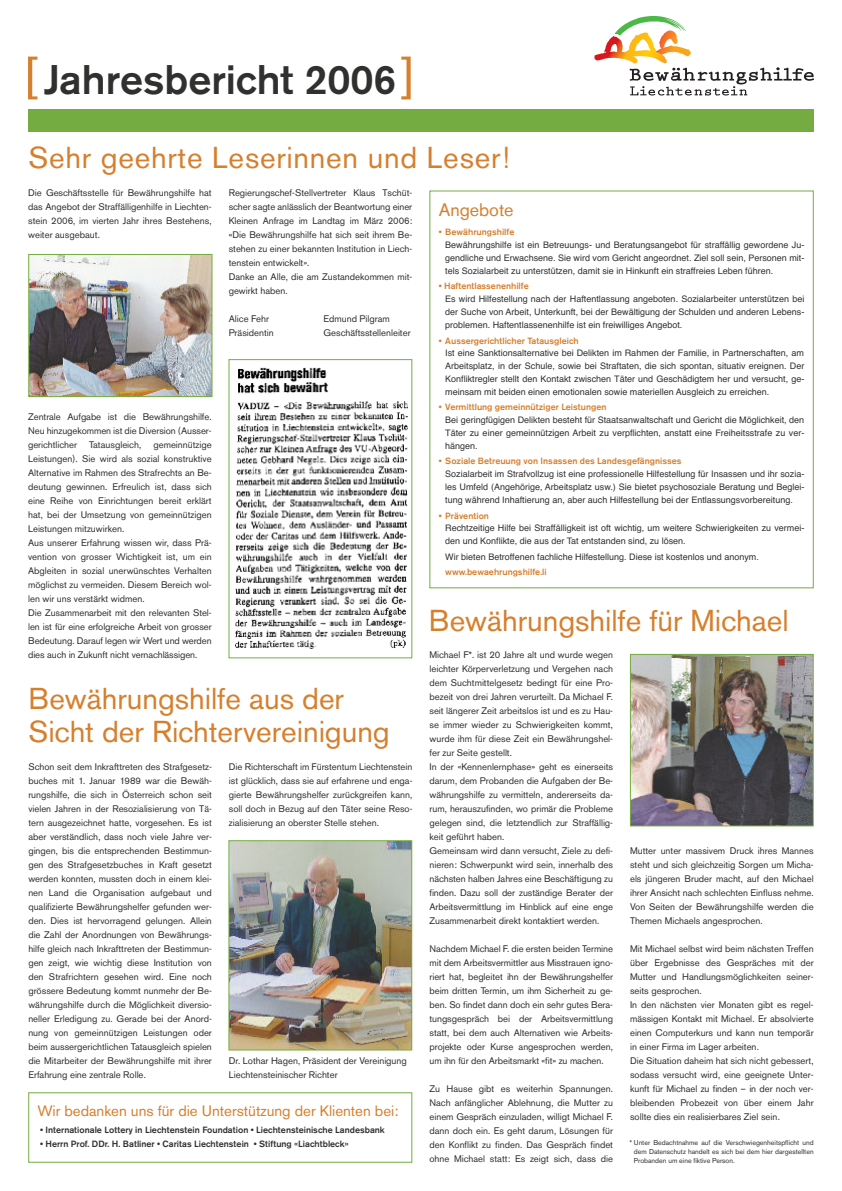
<style>
.page{position:relative;width:842px;height:1191px;background:#fff}
.page>*{position:absolute;margin:0;border:0;box-sizing:border-box;transform-origin:0 0}
.t1{font:500 41px "Akzidenz Grotesk BQ";color:#30302f}
.t2{font:30px/33px "Akzidenz Grotesk BQ";color:#d67f2d}
.t3{font:30px "Akzidenz Grotesk BQ";letter-spacing:.025em;color:#d67f2d}
.t4{font:18px "Akzidenz Grotesk BQ";color:#d67f2d}
.t5{font:15px "Akzidenz Grotesk BQ";color:#d67f2d}
.t6{font:9.5px/14px "Akzidenz Grotesk BQ";color:#30302f;text-align:justify}
.t7{font:9px/12.8px "Helvetica";color:#30302f;text-align:justify}
.t8{font:500 9px "Akzidenz Grotesk BQ";color:#d67f2d}
.t9{font:500 9px "Akzidenz Grotesk BQ";color:#30302f}
.t10{font:7px/9px "Akzidenz Grotesk BQ";color:#30302f;text-align:justify}
.s1{font-weight:400;font-size:50px;color:#d67f2d}
</style>
<div class="page">
<div style="left:28px;top:109px;width:786px;height:23px;background:#75ac41"></div>
<svg style="left:594px;top:16px;width:220px;height:80px"></svg>
<img style="left:30px;top:256px;width:180px;height:139px">
<div style="left:28px;top:254px;width:184px;height:143px;border:1px solid #75ac41"></div>
<img style="left:235px;top:367px;width:173px;height:282px">
<img style="left:231px;top:842px;width:179px;height:206px">
<div style="left:229px;top:840px;width:183px;height:210px;border:1px solid #75ac41"></div>
<img style="left:632px;top:656px;width:180px;height:168px">
<div style="left:630px;top:654px;width:184px;height:172px;border:1px solid #75ac41"></div>
<div style="left:28px;top:1092px;width:384px;height:70px;border:1px solid #75ac41"></div>
<h1 class="t1" style="left:22px;top:57px;width:396px"><span class="s1">[</span>Jahresbericht 2006<span class="s1">]</span></h1>
<h2 class="t3" style="left:28px;top:141px;width:483px">Sehr geehrte Leserinnen und Leser!</h2>
<p class="t6" style="left:28px;top:186px;width:185px">Die Geschäftsstelle für Bewährungshilfe hat das Angebot der Straffälligenhilfe in Liechten&shy;stein 2006, im vierten Jahr ihres Bestehens, weiter ausgebaut.</p>
<p class="t6" style="left:229px;top:186px;width:185px;text-align:left">Regierungschef-Stellvertreter Klaus Tschüt&shy;scher sagte anlässlich der Beantwortung einer Kleinen Anfrage im Landtag im März 2006: «Die Bewährungshilfe hat sich seit ihrem Be&shy;stehen zu einer bekannten Institution in Liech&shy;tenstein entwickelt».<br>Danke an Alle, die am Zustandekommen mit&shy;gewirkt haben.</p>
<p class="t6" style="left:229px;top:312px;width:42px">Alice Fehr</p>
<p class="t6" style="left:323px;top:312px;width:68px">Edmund Pilgram</p>
<p class="t6" style="left:229px;top:326px;width:47px">Präsidentin</p>
<p class="t6" style="left:323px;top:326px;width:89px">Geschäftsstellenleiter</p>
<p class="t6" style="left:28px;top:410px;width:185px">Zentrale Aufgabe ist die Bewährungshilfe.<br>Neu hinzugekommen ist die Diversion (Ausser&shy;gerichtlicher</p>
<p class="t6" style="left:28px;top:438px;width:185px;text-align:left;text-indent:125px">gemeinnützige Leistungen). Sie wird als sozial konstruktive Alternative im Rahmen des Strafrechts an Be&shy;deutung gewinnen. Erfreulich ist, dass sich eine Reihe von Einrichtungen bereit erklärt hat, bei der Umsetzung von gemeinnützigen Leistungen mitzuwirken.<br>Aus unserer Erfahrung wissen wir, dass Prä&shy;vention von grosser Wichtigkeit ist, um ein Abgleiten in sozial unerwünschtes Verhalten möglichst zu vermeiden. Diesem Bereich wol&shy;len wir uns verstärkt widmen.<br>Die Zusammenarbeit mit den relevanten Stel&shy;len ist für eine erfolgreiche Arbeit von grosser Bedeutung. Darauf legen wir Wert und werden dies auch in Zukunft nicht vernachlässigen.</p>
<p class="t6" style="left:89px;top:438px;width:54px">Tatausgleich,</p>
<h2 class="t2" style="left:28px;top:682px;width:363px">Bewährungshilfe aus der<br>Sicht der Richtervereinigung</h2>
<p class="t6" style="left:28px;top:760px;width:185px">Schon seit dem Inkrafttreten des Strafgesetz&shy;buches mit 1. Januar 1989 war die Bewäh&shy;rungshilfe, die sich in Österreich schon seit vielen Jahren in der Resozialisierung von Tä&shy;tern ausgezeichnet hatte, vorgesehen. Es ist aber verständlich, dass noch viele Jahre ver&shy;gingen, bis die entsprechenden Bestimmun&shy;gen des Strafgesetzbuches in Kraft gesetzt werden konnten, mussten doch in einem klei&shy;nen Land die Organisation aufgebaut und qualifizierte Bewährungshelfer gefunden wer&shy;den. Dies ist hervorragend gelungen. Allein die Zahl der Anordnungen von Bewährungs&shy;hilfe gleich nach Inkrafttreten der Bestimmun&shy;gen zeigt, wie wichtig diese Institution von den Strafrichtern gesehen wird. Eine noch grössere Bedeutung kommt nunmehr der Be&shy;währungshilfe durch die Möglichkeit diversio&shy;neller Erledigung zu. Gerade bei der Anord&shy;nung von gemeinnützigen Leistungen oder beim aussergerichtlichen Tatausgleich spielen die Mitarbeiter der Bewährungshilfe mit ihrer Erfahrung eine zentrale Rolle.</p>
<p class="t6" style="left:229px;top:760px;width:185px">Die Richterschaft im Fürstentum Liechtenstein ist glücklich, dass sie auf erfahrene und enga&shy;gierte Bewährungshelfer zurückgreifen kann, soll doch in Bezug auf den Täter seine Reso&shy;zialisierung an oberster Stelle stehen.</p>
<p class="t6" style="left:229px;top:1054px;width:179px">Dr. Lothar Hagen, Präsident der Vereinigung<br>Liechtensteinischer Richter</p>
<h3 class="t5" style="left:38px;top:1102px;width:363px">Wir bedanken uns für die Unterstützung der Klienten bei:</h3>
<p class="t9" style="left:40px;top:1124px;width:346px">• Internationale Lottery in Liechtenstein Foundation • Liechtensteinische Landesbank</p>
<p class="t9" style="left:40px;top:1138px;width:310px">• Herrn Prof. DDr. H. Batliner • Caritas Liechtenstein • Stiftung «Liachtbleck»</p>
<h3 class="t4" style="left:439px;top:199px;width:76px">Angebote</h3>
<p class="t8" style="left:439px;top:227px;width:77px">• Bewährungshilfe</p>
<p class="t7" style="left:445px;top:239px;width:361px">Bewährungshilfe ist ein Betreuungs- und Beratungsangebot für straffällig gewordene Ju&shy;gendliche und Erwachsene. Sie wird vom Gericht angeordnet. Ziel soll sein, Personen mit&shy;tels Sozialarbeit zu unterstützen, damit sie in Hinkunft ein straffreies Leben führen.</p>
<p class="t8" style="left:439px;top:281px;width:92px">• Haftentlassenenhilfe</p>
<p class="t7" style="left:445px;top:293px;width:361px">Es wird Hilfestellung nach der Haftentlassung angeboten. Sozialarbeiter unterstützen bei der Suche von Arbeit, Unterkunft, bei der Bewältigung der Schulden und anderen Lebens&shy;problemen. Haftentlassenenhilfe ist ein freiwilliges Angebot.</p>
<p class="t8" style="left:439px;top:335px;width:141px">• Aussergerichtlicher Tatausgleich</p>
<p class="t7" style="left:445px;top:347px;width:361px">Ist eine Sanktionsalternative bei Delikten im Rahmen der Familie, in Partnerschaften, am Arbeitsplatz, in der Schule, sowie bei Straftaten, die sich spontan, situativ ereignen. Der Konfliktregler stellt den Kontakt zwischen Täter und Geschädigtem her und versucht, ge&shy;meinsam mit beiden einen emotionalen sowie materiellen Ausgleich zu erreichen.</p>
<p class="t8" style="left:439px;top:402px;width:169px">• Vermittlung gemeinnütziger Leistungen</p>
<p class="t7" style="left:445px;top:414px;width:361px">Bei geringfügigen Delikten besteht für Staatsanwaltschaft und Gericht die Möglichkeit, den Täter zu einer gemeinnützigen Arbeit zu verpflichten, anstatt eine Freiheitsstrafe zu ver&shy;hängen.</p>
<p class="t8" style="left:439px;top:456px;width:244px">• Soziale Betreuung von Insassen des Landesgefängnisses</p>
<p class="t7" style="left:445px;top:468px;width:361px">Sozialarbeit im Strafvollzug ist eine professionelle Hilfestellung für Insassen und ihr sozia&shy;les Umfeld (Angehörige, Arbeitsplatz usw.) Sie bietet psychosoziale Beratung und Beglei&shy;tung während Inhaftierung an, aber auch Hilfestellung bei der Entlassungsvorbereitung.</p>
<p class="t8" style="left:439px;top:510px;width:52px">• Prävention</p>
<p class="t7" style="left:445px;top:522px;width:361px">Rechtzeitige Hilfe bei Straffälligkeit ist oft wichtig, um weitere Schwierigkeiten zu vermei&shy;den und Konflikte, die aus der Tat entstanden sind, zu lösen.</p>
<p class="t7" style="left:445px;top:550px;width:315px">Wir bieten Betroffenen fachliche Hilfestellung. Diese ist kostenlos und anonym.</p>
<p class="t8" style="left:445px;top:567px;width:103px">www.bewaehrungshilfe.li</p>
<h2 class="t2" style="left:429px;top:604px;width:361px">Bewährungshilfe für Michael</h2>
<p class="t6" style="left:429px;top:648px;width:185px;text-align:left">Michael F*. ist 20 Jahre alt und wurde wegen leichter Körperverletzung und Vergehen nach dem Suchtmittelgesetz bedingt für eine Pro&shy;bezeit von drei Jahren verurteilt. Da Michael F. seit längerer Zeit arbeitslos ist und es zu Hau&shy;se immer wieder zu Schwierigkeiten kommt, wurde ihm für diese Zeit ein Bewährungshel&shy;fer zur Seite gestellt.<br>In der «Kennenlernphase» geht es einerseits darum, dem Probanden die Aufgaben der Be&shy;währungshilfe zu vermitteln, andererseits da&shy;rum, herauszufinden, wo primär die Probleme gelegen sind, die letztendlich zur Straffällig&shy;keit geführt haben.<br>Gemeinsam wird dann versucht, Ziele zu defi&shy;nieren: Schwerpunkt wird sein, innerhalb des nächsten halben Jahres eine Beschäftigung zu finden. Dazu soll der zuständige Berater der Arbeitsvermittlung im Hinblick auf eine enge Zusammenarbeit direkt kontaktiert werden.</p>
<p class="t6" style="left:429px;top:942px;width:185px">Nachdem Michael F. die ersten beiden Termine mit dem Arbeitsvermittler aus Misstrauen igno&shy;riert hat, begleitet ihn der Bewährungshelfer beim dritten Termin, um ihm Sicherheit zu ge&shy;ben. So findet dann doch ein sehr gutes Bera&shy;tungsgespräch bei der Arbeitsvermittlung statt, bei dem auch Alternativen wie Arbeits&shy;projekte oder Kurse angesprochen werden, um ihn für den Arbeitsmarkt «fit» zu machen.</p>
<p class="t6" style="left:429px;top:1082px;width:185px">Zu Hause gibt es weiterhin Spannungen.<br>Nach anfänglicher Ablehnung, die Mutter zu einem Gespräch einzuladen, willigt Michael F. dann doch ein. Es geht darum, Lösungen für den Konflikt zu finden. Das Gespräch findet ohne Michael statt: Es zeigt sich, dass die</p>
<p class="t6" style="left:630px;top:844px;width:185px">Mutter unter massivem Druck ihres Mannes steht und sich gleichzeitig Sorgen um Micha&shy;els jüngeren Bruder macht, auf den Michael ihrer Ansicht nach schlechten Einfluss nehme.<br>Von Seiten der Bewährungshilfe werden die Themen Michaels angesprochen.</p>
<p class="t6" style="left:630px;top:942px;width:185px;text-align:left">Mit Michael selbst wird beim nächsten Treffen über Ergebnisse des Gespräches mit der Mutter und Handlungsmöglichkeiten seiner&shy;seits gesprochen.<br>In den nächsten vier Monaten gibt es regel&shy;mässigen Kontakt mit Michael. Er absolvierte einen Computerkurs und kann nun temporär in einer Firma im Lager arbeiten.<br>Die Situation daheim hat sich nicht gebessert, sodass versucht wird, eine geeignete Unter&shy;kunft für Michael zu finden – in der noch ver&shy;bleibenden Probezeit von über einem Jahr sollte dies ein realisierbares Ziel sein.</p>
<p class="t10" style="left:634px;top:1137px;width:181px;text-indent:-4px">* Unter Bedachtnahme auf die Verschwiegenheitspflicht und dem Datenschutz handelt es sich bei dem hier dargestellten Probanden um eine fiktive Person.</p>
</div>
